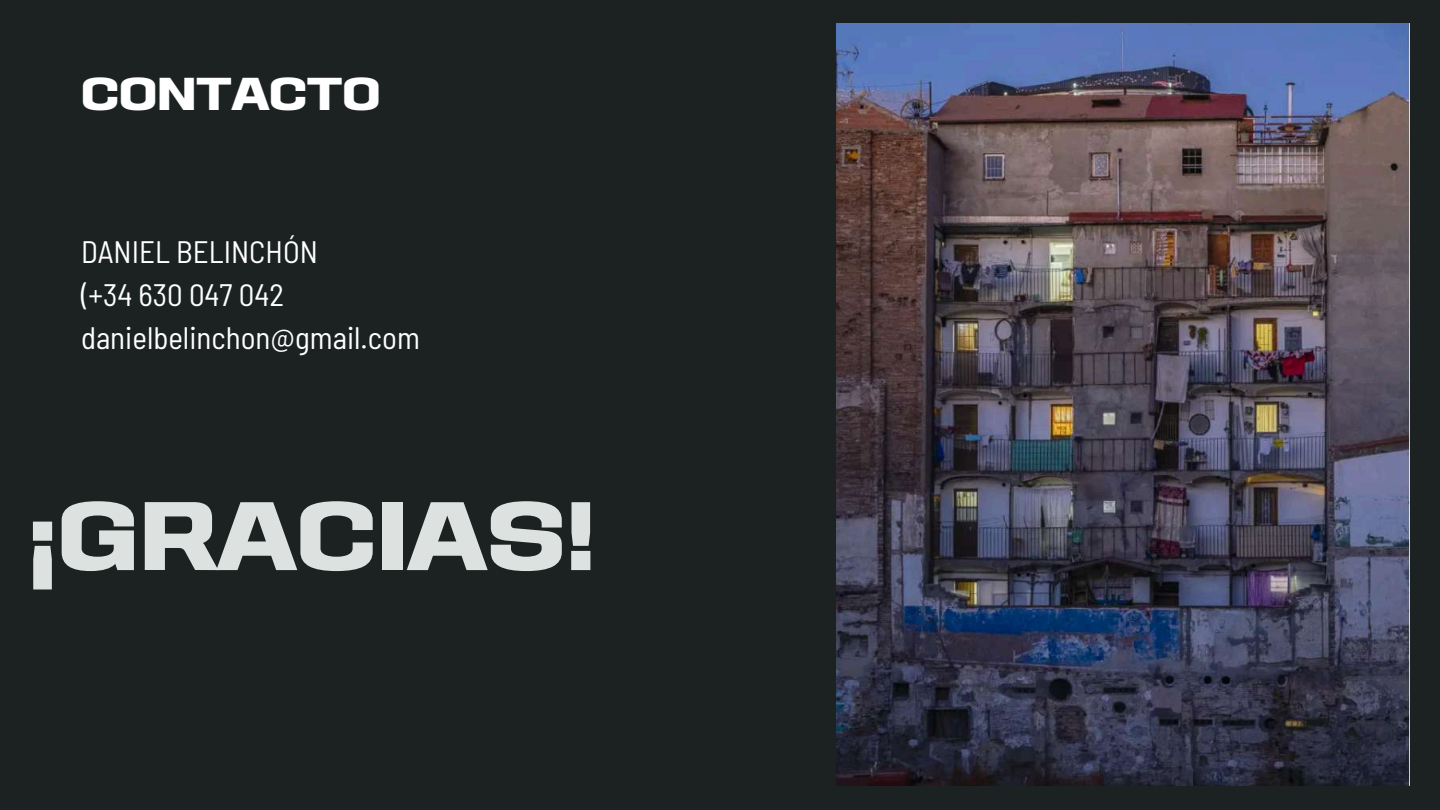
<style>
.page{position:relative;width:1440px;height:810px;background:#1c2122}
.page>*{position:absolute;margin:0;border:0;box-sizing:border-box;transform-origin:0 0}
.t1{font:700 expanded 97px "Karnchang";color:#dde1e0}
.t2{font:700 expanded 46px "Karnchang";color:#fff}
.t3{font:semi-condensed 31px/42.8px "Barlow";color:#fff}
</style>
<div class="page">
<img style="left:836px;top:24px;width:574px;height:762px">
<h2 class="t2" style="left:81px;top:74px;width:301px">CONTACTO</h2>
<p class="t3" style="left:81px;top:229px;width:340px">DANIEL BELINCHÓN<br>(+34 630 047 042 danielbelinchon@gmail.com</p>
<h1 class="t1" style="left:28px;top:492px;width:570px">¡GRACIAS!</h1>
</div>
